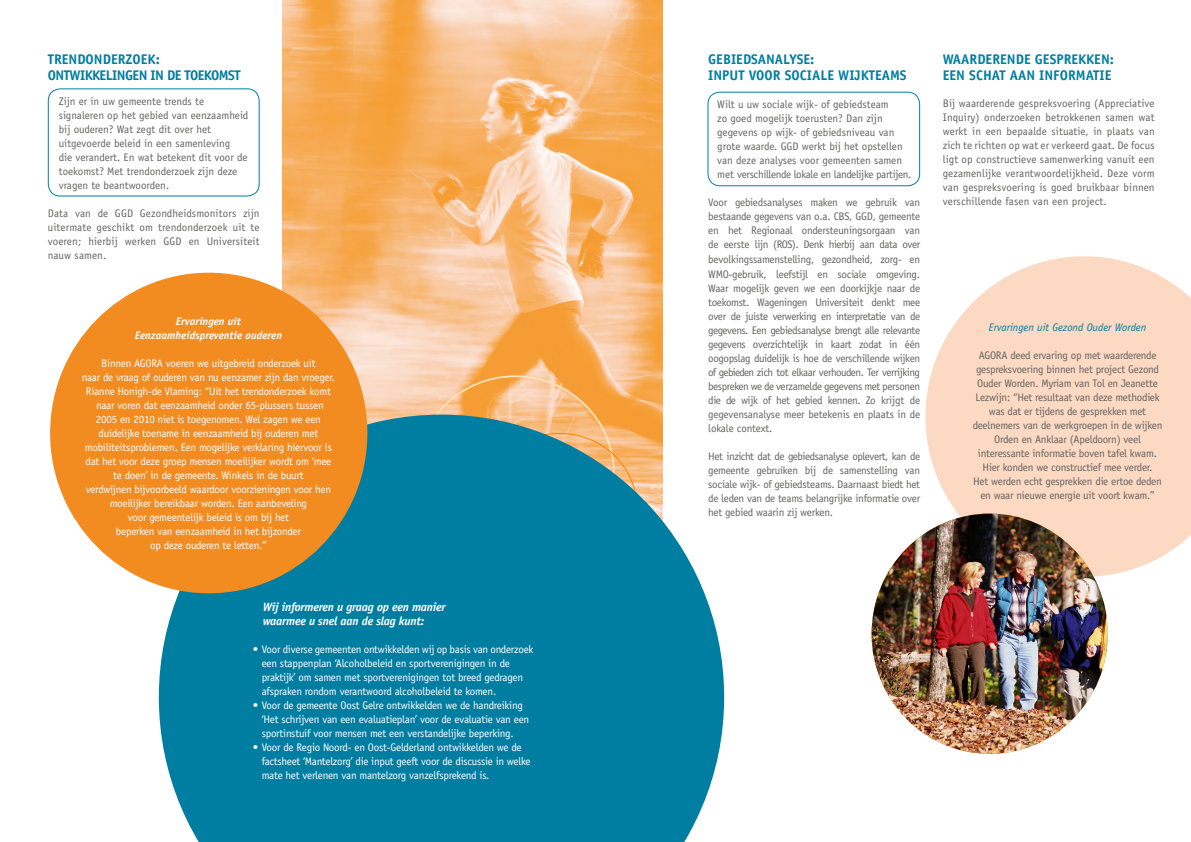
<style>
.page{position:relative;width:1191px;height:842px;background:#fff}
.page>*{position:absolute;margin:0;border:0;box-sizing:border-box;transform-origin:0 0}
.t1{font:700 14px "Officina Sans Std";color:#007ea2}
.t2{font:700 14px "Officina Sans Std";letter-spacing:-.04em;color:#007ea2}
.t3{font:italic 700 12px "Officina Sans Std";letter-spacing:-.02em;color:#fff}
.t4{font:11px/14px "Officina Sans Std";letter-spacing:-.02em;color:#646362;text-align:justify}
.t5{font:11px/14px "Officina Sans Std";letter-spacing:-.02em;color:#fff}
.t6{font:11px/14px "Officina Sans Std";color:#646362}
.t7{font:italic 700 11px "Officina Sans Std";color:#fff}
.t8{font:italic 11px "Officina Sans Std";color:#007ea2}
</style>
<div class="page">
<img style="left:282px;top:0;width:380px;height:415px">
<svg style="left:159px;top:415px;width:565px;height:427px;background:#1a88a6"></svg>
<div style="left:50px;top:273px;width:317px;height:320px;background:#f28b20;border-radius:50%"></div>
<svg style="left:925px;top:256px;width:266px;height:320px;background:#fcddc9"></svg>
<div style="left:707px;top:92px;width:213px;height:94px;border:1px solid #007ea2;border-radius:12px"></div>
<img style="left:871px;top:514px;width:236px;height:240px">
<div style="left:48px;top:88px;width:212px;height:108px;border:1px solid #007ea2;border-radius:12px"></div>
<p class="t1" style="left:48px;top:50px;width:114px">TRENDONDERZOEK:</p>
<p class="t2" style="left:48px;top:66px;width:194px">ONTWIKKELINGEN IN DE TOEKOMST</p>
<p class="t6" style="left:59px;top:94px;width:191px">Zijn er in uw gemeente trends te signaleren op het gebied van eenzaamheid</p>
<p class="t6" style="left:59px;top:122px;width:154px">bij ouderen? Wat zegt dit over het</p>
<p class="t6" style="left:59px;top:136px;width:173px">uitgevoerde beleid in een samenleving</p>
<p class="t6" style="left:59px;top:150px;width:190px">die verandert. En wat betekent dit voor de</p>
<p class="t6" style="left:59px;top:164px;width:180px">toekomst? Met trendonderzoek zijn deze</p>
<p class="t6" style="left:59px;top:178px;width:112px">vragen te beantwoorden.</p>
<p class="t4" style="left:48px;top:206px;width:213px">Data van de GGD Gezondheidsmonitors zijn uitermate geschikt om trendonderzoek uit te voeren; hierbij werken GGD en Universiteit nauw samen.</p>
<p class="t7" style="left:176px;top:314px;width:67px">Ervaringen uit</p>
<p class="t7" style="left:135px;top:328px;width:149px">Eenzaamheidspreventie ouderen</p>
<p class="t5" style="left:101px;top:356px;width:216px">Binnen AGORA voeren we uitgebreid onderzoek uit</p>
<p class="t5" style="left:82px;top:370px;width:255px;text-align:center">naar de vraag of ouderen van nu eenzamer zijn dan vroeger.<br>Rianne Honigh-de Vlaming: “Uit het trendonderzoek komt</p>
<p class="t5" style="left:85px;top:398px;width:249px;text-align:center">naar voren dat eenzaamheid onder 65-plussers tussen 2005 en 2010 niet is toegenomen. Wel zagen we een duidelijke toename in eenzaamheid bij ouderen met mobiliteitsproblemen. Een mogelijke verklaring hiervoor is dat het voor deze groep mensen moeilijker wordt om ‘mee te doen’ in de gemeente. Winkels in de buurt</p>
<p class="t5" style="left:86px;top:482px;width:247px;text-align:center">verdwijnen bijvoorbeeld waardoor voorzieningen voor hen moeilijker bereikbaar worden. Een aanbeveling</p>
<p class="t5" style="left:128px;top:510px;width:163px">voor gemeentelijk beleid is om bij het</p>
<p class="t5" style="left:116px;top:524px;width:186px">beperken van eenzaamheid in het bijzonder</p>
<p class="t5" style="left:150px;top:538px;width:118px">op deze ouderen te letten.”</p>
<p class="t3" style="left:263px;top:600px;width:184px">Wij informeren u graag op een manier</p>
<p class="t3" style="left:263px;top:614px;width:163px">waarmee u snel aan de slag kunt:</p>
<p class="t5" style="left:253px;top:642px;width:282px">• Voor diverse gemeenten ontwikkelden wij op basis van onderzoek</p>
<p class="t5" style="left:262px;top:656px;width:250px">een stappenplan ‘Alcoholbeleid en sportverenigingen in de</p>
<p class="t5" style="left:262px;top:670px;width:263px">praktijk’ om samen met sportverenigingen tot breed gedragen afspraken rondom verantwoord alcoholbeleid te komen.</p>
<p class="t5" style="left:262px;top:698px;width:269px;text-indent:-9px">• Voor de gemeente Oost Gelre ontwikkelden we de handreiking ‘Het schrijven van een evaluatieplan’ voor de evaluatie van een sportinstuif voor mensen met een verstandelijke beperking.</p>
<p class="t5" style="left:262px;top:740px;width:270px;text-indent:-9px">• Voor de Regio Noord- en Oost-Gelderland ontwikkelden we de factsheet ‘Mantelzorg’ die input geeft voor de discussie in welke mate het verlenen van mantelzorg vanzelfsprekend is.</p>
<p class="t1" style="left:708px;top:50px;width:108px">GEBIEDSANALYSE:</p>
<p class="t1" style="left:708px;top:66px;width:200px">INPUT VOOR SOCIALE WIJKTEAMS</p>
<p class="t6" style="left:717px;top:97px;width:173px">Wilt u uw sociale wijk- of gebiedsteam</p>
<p class="t6" style="left:717px;top:111px;width:167px">zo goed mogelijk toerusten? Dan zijn</p>
<p class="t6" style="left:717px;top:125px;width:187px">gegevens op wijk- of gebiedsniveau van grote waarde. GGD werkt bij het opstellen</p>
<p class="t4" style="left:717px;top:153px;width:196px">van deze analyses voor gemeenten samen met verschillende lokale en landelijke partijen.</p>
<p class="t4" style="left:708px;top:195px;width:213px">Voor gebiedsanalyses maken we gebruik van bestaande gegevens van o.a. CBS, GGD, gemeente en het Regionaal ondersteuningsorgaan van de eerste lijn (ROS). Denk hierbij aan data over</p>
<p class="t4" style="left:708px;top:251px;width:213px;line-height:15px">bevolkingssamenstelling, gezondheid, zorg- en<br>WMO-gebruik, leefstijl en sociale omgeving.</p>
<p class="t4" style="left:708px;top:281px;width:213px">Waar mogelijk geven we een doorkijkje naar de toekomst. Wageningen Universiteit denkt mee over de juiste verwerking en interpretatie van de gegevens. Een gebiedsanalyse brengt alle relevante gegevens overzichtelijk in kaart zodat in één oogopslag duidelijk is hoe de verschillende wijken of gebieden zich tot elkaar verhouden. Ter verrijking bespreken we de verzamelde gegevens met personen die de wijk of het gebied kennen. Zo krijgt de gegevensanalyse meer betekenis en plaats in de lokale context.</p>
<p class="t4" style="left:708px;top:449px;width:213px">Het inzicht dat de gebiedsanalyse oplevert, kan de gemeente gebruiken bij de samenstelling van sociale wijk- of gebiedsteams. Daarnaast biedt het de leden van de teams belangrijke informatie over het gebied waarin zij werken.</p>
<p class="t1" style="left:942px;top:50px;width:173px">WAARDERENDE GESPREKKEN:</p>
<p class="t1" style="left:942px;top:66px;width:170px">EEN SCHAT AAN INFORMATIE</p>
<p class="t4" style="left:942px;top:96px;width:213px">Bij waarderende gespreksvoering (Appreciative Inquiry) onderzoeken betrokkenen samen wat werkt in een bepaalde situatie, in plaats van zich te richten op wat er verkeerd gaat. De focus ligt op constructieve samenwerking vanuit een gezamenlijke verantwoordelijkheid. Deze vorm van gespreksvoering is goed bruikbaar binnen verschillende fasen van een project.</p>
<p class="t8" style="left:988px;top:321px;width:159px">Ervaringen uit Gezond Ouder Worden</p>
<p class="t4" style="left:972px;top:349px;width:191px;text-align:center">AGORA deed ervaring op met waarderende gespreksvoering binnen het project Gezond Ouder Worden. Myriam van Tol en Jeanette Lezwijn: “Het resultaat van deze methodiek was dat er tijdens de gesprekken met deelnemers van de werkgroepen in de wijken Orden en Anklaar (Apeldoorn) veel</p>
<p class="t4" style="left:978px;top:447px;width:181px">interessante informatie boven tafel kwam.</p>
<p class="t4" style="left:982px;top:461px;width:171px">Hier konden we constructief mee verder.</p>
<p class="t4" style="left:973px;top:475px;width:190px;text-align:center">Het werden echt gesprekken die ertoe deden en waar nieuwe energie uit voort kwam.”</p>
</div>
